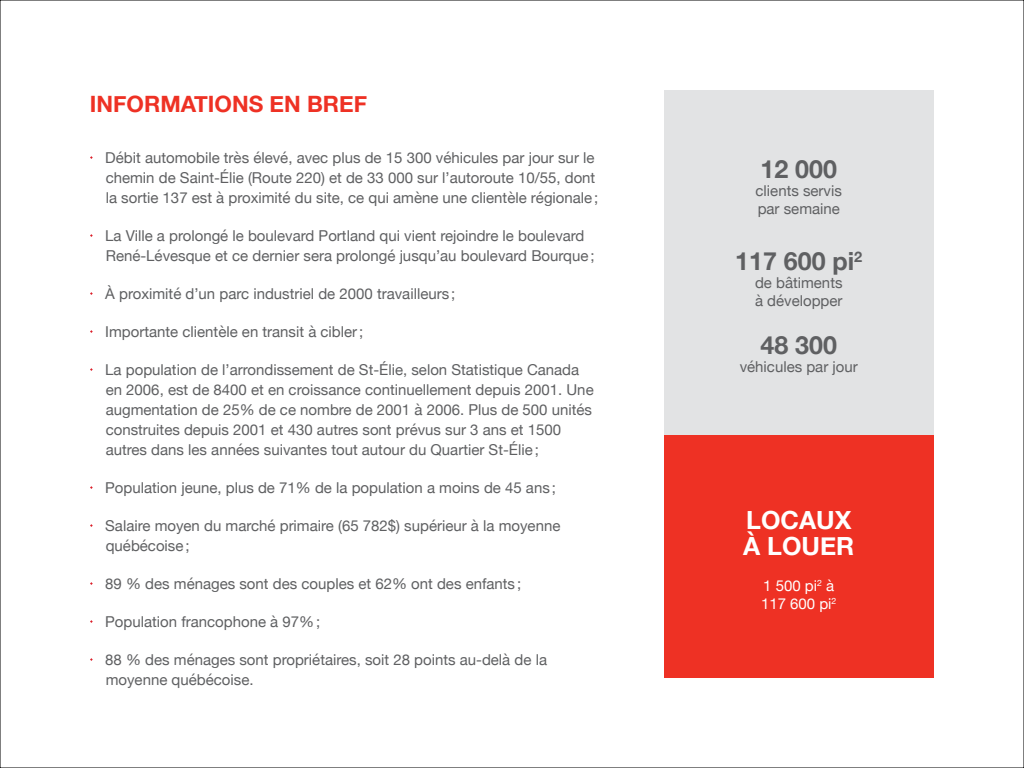
<style>
.page{position:relative;width:1024px;height:768px;background:#fff}
.page>*{position:absolute;margin:0;border:0;box-sizing:border-box;transform-origin:0 0}
.t1{font:700 25px "Helvetica Neue";color:#5f6062}
.t2{font:700 25px/26px "Helvetica Neue";color:#fff}
.t3{font:700 22.5px "Helvetica Neue";color:#ee3124}
.t4{font:15px/20px "Helvetica Neue";color:#5f6062}
.t5{font:15px/18px "Helvetica Neue";color:#fff}
</style>
<div class="page">
<div style="left:665px;top:90px;width:269px;height:345px;background:#e2e3e4"></div>
<div style="left:665px;top:435px;width:269px;height:243px;background:#ee3124"></div>
<h2 class="t3" style="left:90px;top:86px;width:279px">INFORMATIONS EN BREF</h2>
<p class="t4" style="left:105px;top:148px;width:495px">Débit automobile très élevé, avec plus de 15 300 véhicules par jour sur le chemin de Saint-Élie (Route 220) et de 33 000 sur l’autoroute 10/55, dont la sortie 137 est à proximité du site, ce qui amène une clientèle régionale;</p>
<p class="t4" style="left:105px;top:226px;width:491px">La Ville a prolongé le boulevard Portland qui vient rejoindre le boulevard<br>René-Lévesque et ce dernier sera prolongé jusqu’au boulevard Bourque;</p>
<p class="t4" style="left:105px;top:284px;width:352px">À proximité d’un parc industriel de 2000 travailleurs;</p>
<p class="t4" style="left:105px;top:322px;width:260px">Importante clientèle en transit à cibler;</p>
<p class="t4" style="left:105px;top:360px;width:490px">La population de l’arrondissement de St-Élie, selon Statistique Canada en 2006, est de 8400 et en croissance continuellement depuis 2001. Une augmentation de 25% de ce nombre de 2001 à 2006. Plus de 500 unités construites depuis 2001 et 430 autres sont prévus sur 3 ans et 1500 autres dans les années suivantes tout autour du Quartier St-Élie;</p>
<p class="t4" style="left:105px;top:478px;width:452px">Population jeune, plus de 71% de la population a moins de 45 ans;</p>
<p class="t4" style="left:105px;top:516px;width:457px">Salaire moyen du marché primaire (65 782$) supérieur à la moyenne québécoise;</p>
<p class="t4" style="left:105px;top:574px;width:417px">89 % des ménages sont des couples et 62% ont des enfants ;</p>
<p class="t4" style="left:105px;top:612px;width:216px">Population francophone à 97%;</p>
<p class="t4" style="left:105px;top:650px;width:443px">88 % des ménages sont propriétaires, soit 28 points au-delà de la moyenne québécoise.</p>
<h1 class="t1" style="left:761px;top:149px;width:78px">12 000</h1>
<p class="t4" style="left:756px;top:182px;width:88px;line-height:18px">clients servis par semaine</p>
<h1 class="t1" style="left:735px;top:241px;width:129px">117 600 pi<sup>2</sup></h1>
<p class="t4" style="left:755px;top:274px;width:89px;line-height:18px">de bâtiments à développer</p>
<h1 class="t1" style="left:761px;top:325px;width:78px">48 300</h1>
<p class="t4" style="left:740px;top:357px;width:120px">véhicules par jour</p>
<h1 class="t2" style="left:743px;top:508px;width:113px">LOCAUX<br>À LOUER</h1>
<p class="t5" style="left:761px;top:577px;width:77px">1 500 pi<sup>2</sup> à<br>117 600 pi<sup>2</sup></p>
</div>
